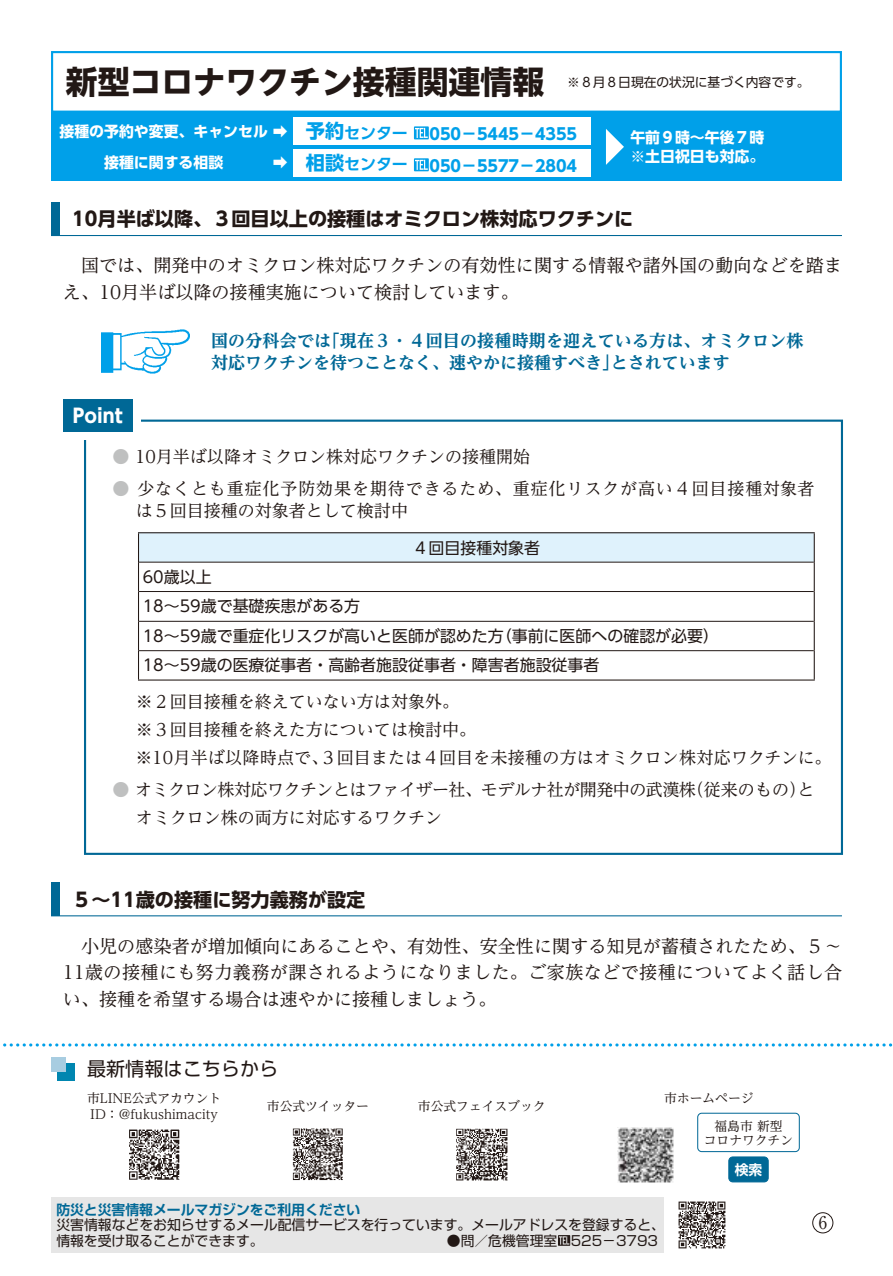
<style>
.page{position:relative;width:893px;height:1276px;background:#fff}
.page>*{position:absolute;margin:0;border:0;box-sizing:border-box;transform-origin:0 0}
.t1{font:700 31.95px "UD Shin Go NT Pr 6";color:#221815}
.t2{font:700 19.2px "UD Shin Go Pr 6 N";color:#221815}
.t3{font:19.2px "UD Shin Go Pr 6 N";color:#221815}
.t4{font:700 19.2px "UD Shin Go Pr 6 N";color:#fff}
.t5{font:18px/26.5px "UD Reimin Pr 6 N";letter-spacing:.005em;color:#221815;text-align:justify}
.t6{font:17.55px "Ryumin Pr 5";color:#221815;scale:.95 1}
.t7{font:16.95px/27.6px "UD Reimin Pr 6 N";color:#221815}
.t8{font:700 expanded 16.95px "UD Reimin Pr 6 N";letter-spacing:.01em;color:#006896}
.t9{font:16.95px/32px "UD Reimin Pr 6 N";letter-spacing:.05em;color:#221815}
.t10{font:16.95px/28.7px "UD Reimin Pr 6 N";letter-spacing:-.03em;color:#221815}
.t11{font:16.95px "UD Reimin Pr 6 N";color:#bfc0c0}
.t12{font:15.9px/29.5px "UD Shin Go Pr 6 N";color:#221815}
.t13{font:700 15.9px "UD Shin Go Pr 6 N";color:#00a0e9}
.t14{font:700 15.9px "UD Shin Go Pr 6 N De";color:#00a0e9}
.t15{font:700 14.85px/18px "UD Shin Go Pr 6 N";color:#fff}
.t16{font:13.8px/15.5px "Shin Go Pr 5";color:#221815}
.t17{font:700 13.8px "Shin Go Pr 5 De";color:#006896}
.t18{font:700 13.8px "UD Shin Go Pr 6 N De";color:#fff}
.t19{font:12.75px/14.9px "UD Reimin Pr 6 N";color:#221815;text-align:center}
.t20{font:12.75px "UD Shin Go Pr 6 N";color:#221815}
.s1{font-family:"UD Shin Go Pr 6 N";font-size:19.2px}
.s2{color:#bfc0c0}
</style>
<div class="page">
<div style="left:84px;top:419px;width:759px;height:436px;border:2px solid #006896"></div>
<div style="left:54px;top:391px;width:87px;height:49px;background:#fff"></div>
<div style="left:51px;top:51px;width:791px;height:62px;border:2px solid #00a0e9"></div>
<div style="left:51px;top:113px;width:791px;height:68px;background:#00a0e9"></div>
<div style="left:293px;top:117px;width:297px;height:28px;background:#fff"></div>
<svg style="left:414px;top:126px;width:15px;height:13px"></svg>
<div style="left:293px;top:149px;width:297px;height:28px;background:#fff"></div>
<svg style="left:414px;top:158px;width:15px;height:13px"></svg>
<div style="left:139px;top:533px;width:675px;height:29px;background:#dff2fc"></div>
<hr style="left:138px;top:532px;width:677px;height:1px;background:#221815">
<svg style="left:138px;top:533px;width:1px;height:58px"></svg>
<hr style="left:138px;top:591px;width:1px;height:30px;background:#221815">
<svg style="left:138px;top:621px;width:1px;height:58px"></svg>
<hr style="left:139px;top:562px;width:675px;height:1px;background:#221815">
<hr style="left:139px;top:591px;width:675px;height:1px;background:#221815">
<hr style="left:139px;top:621px;width:675px;height:1px;background:#221815">
<hr style="left:139px;top:650px;width:675px;height:1px;background:#221815">
<hr style="left:138px;top:679px;width:677px;height:1px;background:#221815">
<svg style="left:814px;top:533px;width:1px;height:58px"></svg>
<hr style="left:814px;top:591px;width:1px;height:30px;background:#221815">
<svg style="left:814px;top:621px;width:1px;height:58px"></svg>
<div style="left:51px;top:202px;width:9px;height:34px;background:#006896"></div>
<hr style="left:51px;top:235px;width:791px;height:1px;background:#006896">
<svg style="left:3px;top:1043px;width:890px;height:3px"></svg>
<div style="left:57px;top:1063px;width:17px;height:17px;background:#0086b0"></div>
<div style="left:51px;top:1057px;width:15px;height:14px;background:#a8cde1"></div>
<div style="left:697px;top:1112px;width:103px;height:40px;border:1px solid #006896;border-radius:4px"></div>
<div style="left:729px;top:1157px;width:39px;height:25px;background:#006896;border-radius:4px"></div>
<div style="left:728px;top:1156px;width:41px;height:26px;border:1px solid #006896;border-radius:4px"></div>
<img style="left:129px;top:1129px;width:51px;height:51px">
<img style="left:292px;top:1128px;width:51px;height:53px">
<img style="left:456px;top:1128px;width:52px;height:53px">
<img style="left:618px;top:1127px;width:55px;height:55px">
<svg style="left:606px;top:129px;width:18px;height:36px"></svg>
<img style="left:101px;top:329px;width:88px;height:45px">
<div style="left:63px;top:399px;width:70px;height:32px;background:#006896"></div>
<div style="left:51px;top:882px;width:9px;height:34px;background:#006896"></div>
<hr style="left:51px;top:915px;width:791px;height:1px;background:#006896">
<div style="left:51px;top:1197px;width:612px;height:55px;background:#e6e6e6"></div>
<svg style="left:558px;top:1235px;width:12px;height:10px"></svg>
<img style="left:678px;top:1201px;width:48px;height:48px">
<div style="left:812px;top:1212px;width:21px;height:21px;border:1px solid #221815;border-radius:50%"></div>
<h1 class="t1" style="left:66px;top:56px;width:480px">新型コロナワクチン接種関連情報</h1>
<p class="t13" style="left:429px;top:121px;width:149px">050−5445−4355</p>
<p class="t20" style="left:567px;top:72px;width:244px">※８月８日現在の状況に基づく内容です。</p>
<p class="t14" style="left:306px;top:120px;width:104px"><span class="s1">予約</span>センター</p>
<p class="t15" style="left:60px;top:121px;width:230px">接種の予約や変更、キャンセル ➡</p>
<p class="t15" style="left:630px;top:128px;width:135px">午前９時～午後７時※土日祝日も対応。</p>
<p class="t14" style="left:306px;top:151px;width:104px"><span class="s1">相談</span>センター</p>
<p class="t15" style="left:60px;top:153px;width:230px">　　　接種に関する相談　　　 ➡</p>
<p class="t13" style="left:429px;top:152px;width:149px">050−5577−2804</p>
<p class="t2" style="left:72px;top:203px;width:563px">10月半ば以降、３回目以上の接種はオミクロン株対応ワクチンに</p>
<p class="t5" style="left:63px;top:251px;width:781px">　国では、開発中のオミクロン株対応ワクチンの有効性に関する情報や諸外国の動向などを踏まえ、10月半ば以降の接種実施について検討しています。</p>
<p class="t8" style="left:323px;top:326px;width:482px">「現在３・４回目の接種時期を迎えている方は、オミクロン株</p>
<p class="t8" style="left:211px;top:326px;width:122px">国の分科会では</p>
<p class="t4" style="left:73px;top:399px;width:51px">Point</p>
<p class="t8" style="left:211px;top:349px;width:410px">対応ワクチンを待つことなく、速やかに接種すべき」</p>
<p class="t8" style="left:611px;top:349px;width:121px">とされています</p>
<p class="t9" style="left:137px;top:440px;width:679px;text-indent:-25px"><span class="s2">●</span> 10月半ば以降オミクロン株対応ワクチンの接種開始<br>少なくとも重症化予防効果を期待できるため、重症化リスクが高い４回目接種対象者</p>
<p class="t11" style="left:112px;top:475px;width:19px">●</p>
<p class="t7" style="left:136px;top:497px;width:274px">は５回目接種の対象者として検討中</p>
<p class="t12" style="left:143px;top:561px;width:219px">60歳以上<br>18～59歳で基礎疾患がある方</p>
<p class="t12" style="left:413px;top:532px;width:129px">４回目接種対象者</p>
<p class="t12" style="left:143px;top:621px;width:458px">18～59歳で重症化リスクが高いと医師が認めた方<br>18～59歳の医療従事者・高齢者施設従事者・障害者施設従事者</p>
<p class="t7" style="left:136px;top:687px;width:697px">※２回目接種を終えていない方は対象外。<br>※３回目接種を終えた方については検討中。<br>※10月半ば以降時点で３、回目または４回目を未接種の方はオミクロン株対応ワクチンに。</p>
<p class="t7" style="left:687px;top:775px;width:129px">（従来のものと）</p>
<p class="t12" style="left:496px;top:621px;width:225px">（事前に医師への確認が必要(</p>
<p class="t10" style="left:136px;top:774px;width:562px;text-indent:-23px"><span class="s2">●</span> オミクロン株対応ワクチンとはファイザー社、モデルナ社が開発中の武漢株オミクロン株の両方に対応するワクチン</p>
<p class="t2" style="left:72px;top:883px;width:295px">５～11歳の接種に努力義務が設定</p>
<p class="t5" style="left:63px;top:932px;width:781px">　小児の感染者が増加傾向にあることや、有効性、安全性に関する知見が蓄積されたため、５~ 11歳の接種にも努力義務が課されるようになりました。ご家族などで接種についてよく話し合い、接種を希望する場合は速やかに接種しましょう。</p>
<p class="t3" style="left:87px;top:1053px;width:193px">最新情報はこちらから</p>
<p class="t19" style="left:87px;top:1090px;width:136px">市LINE公式アカウント</p>
<p class="t19" style="left:664px;top:1090px;width:91px">市ホームページ</p>
<p class="t19" style="left:418px;top:1098px;width:129px">市公式フェイスブック</p>
<p class="t19" style="left:267px;top:1098px;width:104px">市公式ツイッター</p>
<p class="t19" style="left:90px;top:1106px;width:129px">ID：@fukushimacity</p>
<p class="t19" style="left:704px;top:1118px;width:91px">福島市新型<br>コロナワクチン</p>
<p class="t18" style="left:735px;top:1158px;width:29px">検索</p>
<p class="t17" style="left:56px;top:1198px;width:306px">防災と災害情報メールマガジンをご利用ください</p>
<p class="t16" style="left:571px;top:1216px;width:96px;text-indent:-514px">災害情報などをお知らせするメール配信サービスを行っています。メールアドレスを登録すると、<br>525－3793</p>
<p class="t16" style="left:447px;top:1231px;width:112px">●問／危機管理室</p>
<p class="t16" style="left:56px;top:1231px;width:209px">情報を受け取ることができます。</p>
<p class="t6" style="left:819px;top:1208px;width:10px">6</p>
</div>
